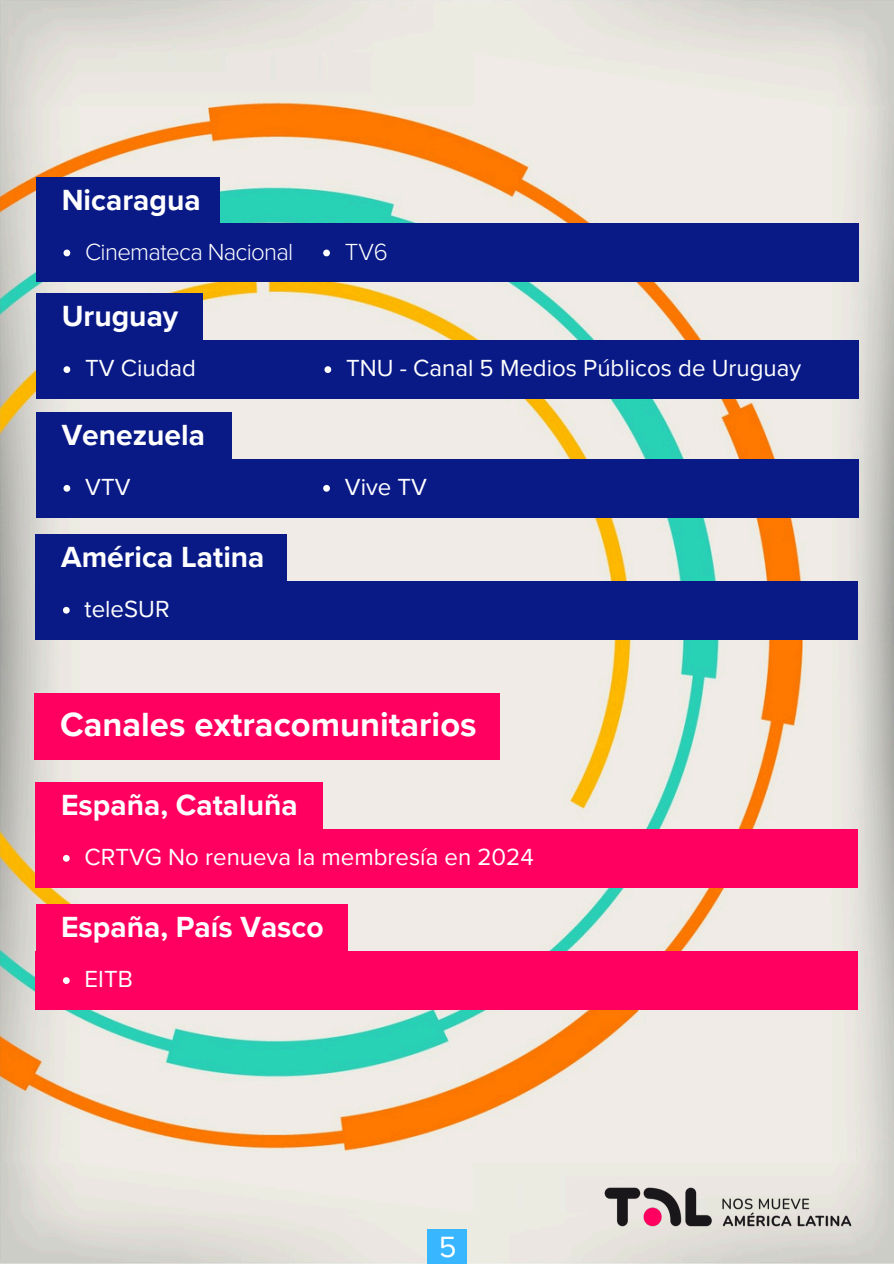
<style>
.page{position:relative;width:894px;height:1264px;background:#fff}
.page>*{position:absolute;margin:0;border:0;box-sizing:border-box;transform-origin:0 0}
.t1{font:700 34.5px "Proxima Nova";color:#fff}
.t2{font:30.15px "Proxima Nova";color:#fff}
.t3{font:700 30px "Proxima Nova";color:#fff}
.t4{font:24px "Proxima Nova";color:#fff}
.t5{font:300 24px "Proxima Nova";letter-spacing:-.03em;color:#fff}
</style>
<div class="page">
<img style="left:0;top:0;width:893px;height:1263px">
<img style="left:597px;top:1180px;width:261px;height:53px">
<div style="left:427px;top:1228px;width:39px;height:35px;background:#38b6ff"></div>
<div style="left:36px;top:177px;width:183px;height:62px;background:#091a87"></div>
<div style="left:36px;top:293px;width:166px;height:63px;background:#091a87"></div>
<div style="left:36px;top:412px;width:195px;height:63px;background:#091a87"></div>
<div style="left:36px;top:534px;width:251px;height:62px;background:#091a87"></div>
<div style="left:36px;top:782px;width:287px;height:62px;background:#ff0060"></div>
<div style="left:36px;top:904px;width:311px;height:63px;background:#ff0060"></div>
<div style="left:36px;top:223px;width:822px;height:59px;background:#091a87"></div>
<div style="left:36px;top:340px;width:822px;height:59px;background:#091a87"></div>
<div style="left:36px;top:459px;width:822px;height:58px;background:#091a87"></div>
<div style="left:36px;top:581px;width:821px;height:58px;background:#091a87"></div>
<div style="left:36px;top:828px;width:821px;height:59px;background:#ff0060"></div>
<div style="left:36px;top:951px;width:821px;height:58px;background:#ff0060"></div>
<svg style="left:63px;top:249px;width:7px;height:7px"></svg>
<svg style="left:323px;top:249px;width:7px;height:7px"></svg>
<svg style="left:63px;top:366px;width:7px;height:7px"></svg>
<svg style="left:324px;top:366px;width:7px;height:7px"></svg>
<svg style="left:63px;top:485px;width:7px;height:6px"></svg>
<svg style="left:323px;top:485px;width:7px;height:6px"></svg>
<svg style="left:63px;top:607px;width:7px;height:6px"></svg>
<svg style="left:63px;top:855px;width:7px;height:6px"></svg>
<svg style="left:63px;top:977px;width:7px;height:6px"></svg>
<div style="left:34px;top:693px;width:466px;height:66px;background:#ff0060"></div>
<h2 class="t3" style="left:62px;top:182px;width:140px">Nicaragua</h2>
<h2 class="t5" style="left:85px;top:238px;width:210px">Cinemateca Nacional</h2>
<p class="t5" style="left:345px;top:238px;width:45px">TV6</p>
<p class="t3" style="left:62px;top:299px;width:118px">Uruguay</p>
<p class="t4" style="left:85px;top:354px;width:112px">TV Ciudad</p>
<h2 class="t4" style="left:346px;top:354px;width:456px">TNU - Canal 5 Medios Públicos de Uruguay</h2>
<p class="t3" style="left:62px;top:417px;width:145px">Venezuela</p>
<p class="t4" style="left:85px;top:473px;width:47px">VTV</p>
<h1 class="t4" style="left:345px;top:473px;width:84px">Vive TV</h1>
<h2 class="t3" style="left:61px;top:539px;width:205px">América Latina</h2>
<h2 class="t4" style="left:85px;top:595px;width:86px">teleSUR</h2>
<p class="t1" style="left:60px;top:704px;width:418px">Canales extracomunitarios</p>
<p class="t3" style="left:61px;top:787px;width:238px">España, Cataluña</p>
<p class="t4" style="left:85px;top:843px;width:450px">CRTVG No renueva la membresía en 2024</p>
<p class="t3" style="left:61px;top:909px;width:264px">España, País Vasco</p>
<h2 class="t4" style="left:85px;top:965px;width:50px">EITB</h2>
<p class="t2" style="left:438px;top:1229px;width:19px">5</p>
</div>
